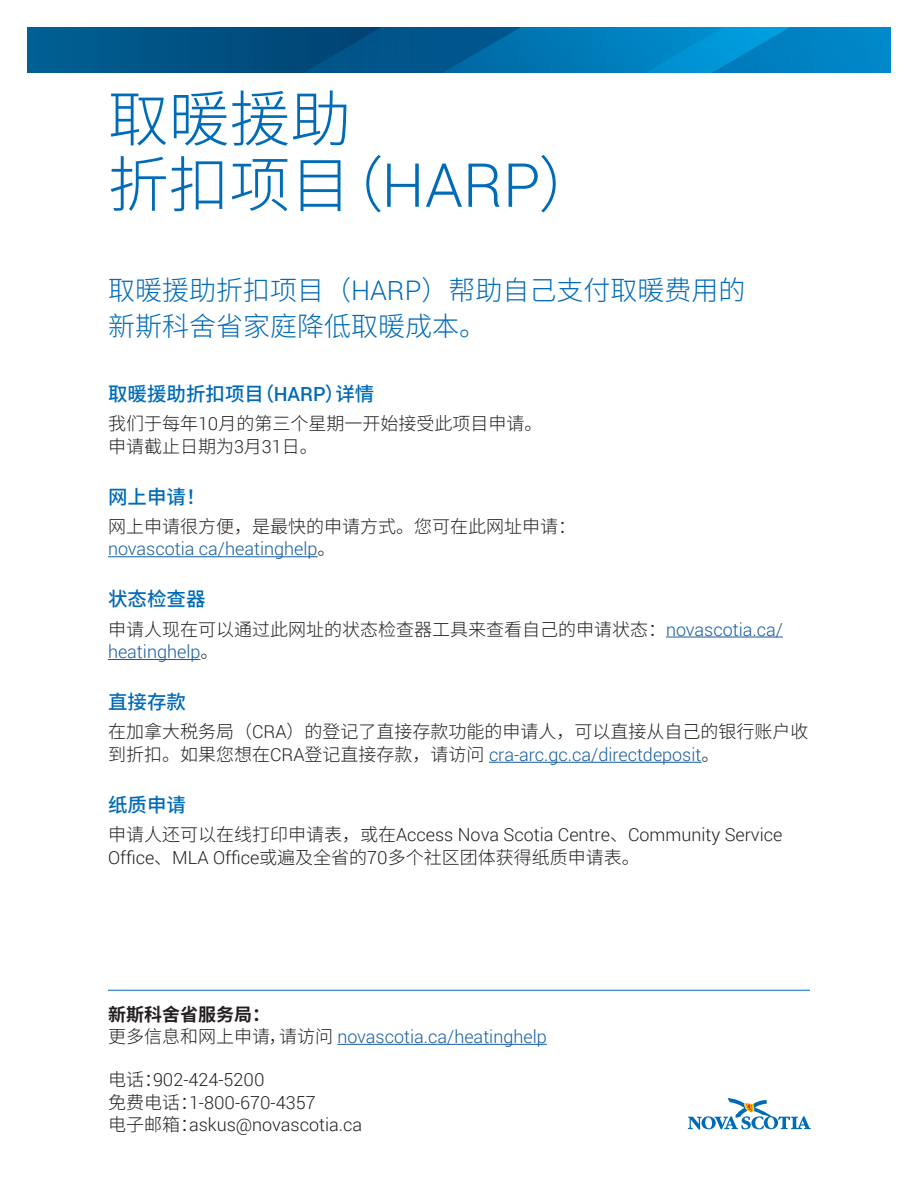
<style>
.page{position:relative;width:918px;height:1188px;background:#fff}
.page>*{position:absolute;margin:0;border:0;box-sizing:border-box;transform-origin:0 0}
.Text{font:300 60.75px/65.7px "Noto Sans SC";color:#006bb6}
.Intro_Paragraph{font:300 27px/36px "Noto Sans SC";color:#006bb6}
.Intro_Paragraph-2{font:500 19.5px "Noto Sans SC";color:#006bb6}
.Intro_Paragraph-3{font:300 18px/22.5px "Noto Sans SC";color:#231f20}
.Intro_Paragraph-4{font:300 18px/22.5px "Roboto";color:#231f20}
.Text-2{font:300 18px "Roboto";color:#231f20}
.Text-3{font:300 18px/22.5px "Roboto";color:#175d9e}
.s1{font-family:"Roboto"}
.s2{font-family:"Roboto";color:#175d9e}
.s3{font-family:"Noto Sans SC"}
.s4{font-family:"Noto Sans SC";font-weight:700;color:#231f20}
.s5{font-family:"Noto Sans SC";color:#231f20}
</style>
<div class="page">
<hr style="left:108px;top:556px;width:210px;height:1px;background:#175d9e">
<hr style="left:666px;top:637px;width:117px;height:1px;background:#175d9e">
<hr style="left:108px;top:659px;width:92px;height:1px;background:#175d9e">
<hr style="left:489px;top:762px;width:213px;height:1px;background:#175d9e">
<svg style="left:688px;top:1098px;width:123px;height:32px"></svg>
<hr style="left:337px;top:1044px;width:210px;height:1px;background:#175d9e">
<hr style="left:108px;top:990px;width:702px;height:1px;background:#006bb6">
<svg style="left:28px;top:28px;width:862px;height:44px;background:#0069a2"></svg>
<p class="Text" style="left:108px;top:87px;width:493px">取暖援助<br>折扣项目（<span class="s1">HARP</span>）</p>
<p class="Intro_Paragraph" style="left:108px;top:273px;width:639px">取暖援助折扣项目（<span class="s1">HARP</span>）帮助自己支付取暖费用的新斯科舍省家庭降低取暖成本。</p>
<p class="Intro_Paragraph-2" style="left:108px;top:383px;width:268px">取暖援助折扣项目（<span class="s1">HARP</span>）详情</p>
<p class="Intro_Paragraph-3" style="left:108px;top:413px;width:436px">我们于每年<span class="s1">10</span>月的第三个星期一开始接受此项目申请。申请截止日期为<span class="s1">3</span>月<span class="s1">31</span>日。</p>
<p class="Intro_Paragraph-2" style="left:108px;top:486px;width:99px">网上申请！</p>
<p class="Intro_Paragraph-3" style="left:108px;top:515px;width:469px">网上申请很方便，是最快的申请方式。您可在此网址申请：<span class="s2">novascotia ca/heatinghelp</span>。</p>
<p class="Intro_Paragraph-2" style="left:108px;top:588px;width:99px">状态检查器</p>
<p class="Intro_Paragraph-3" style="left:108px;top:618px;width:676px">申请人现在可以通过此网址的状态检查器工具来查看自己的申请状态：<span class="s2">novascotia.ca/ heatinghelp</span>。</p>
<p class="Intro_Paragraph-2" style="left:108px;top:691px;width:79px">直接存款</p>
<p class="Intro_Paragraph-3" style="left:108px;top:721px;width:702px">在加拿大税务局（<span class="s1">CRA</span>）的登记了直接存款功能的申请人，可以直接从自己的银行账户收到折扣。如果您想在<span class="s1">CRA</span>登记直接存款，请访问 <span class="s2">cra-arc.gc.ca/directdeposit</span>。</p>
<p class="Intro_Paragraph-2" style="left:108px;top:794px;width:79px">纸质申请</p>
<p class="Intro_Paragraph-4" style="left:108px;top:823px;width:676px"><span class="s3">申请人还可以在线打印申请表，或在</span>Access Nova Scotia Centre<span class="s3">、</span>Community Service<br>Office<span class="s3">、</span>MLA Office<span class="s3">或遍及全省的</span>70<span class="s3">多个社区团体获得纸质申请表。</span></p>
<p class="Text-3" style="left:108px;top:1002px;width:440px"><span class="s4">新斯科舍省服务局：<br></span><span class="s5">更多信息和网上申请，请访问</span> novascotia.ca/heatinghelp</p>
<p class="Text-2" style="left:108px;top:1067px;width:158px"><span class="s3">电话：</span>902-424-5200</p>
<p class="Text-2" style="left:108px;top:1090px;width:209px"><span class="s3">免费电话：</span>1-800-670-4357</p>
<p class="Text-2" style="left:108px;top:1112px;width:256px"><span class="s3">电子邮箱：</span>askus@novascotia.ca</p>
</div>
